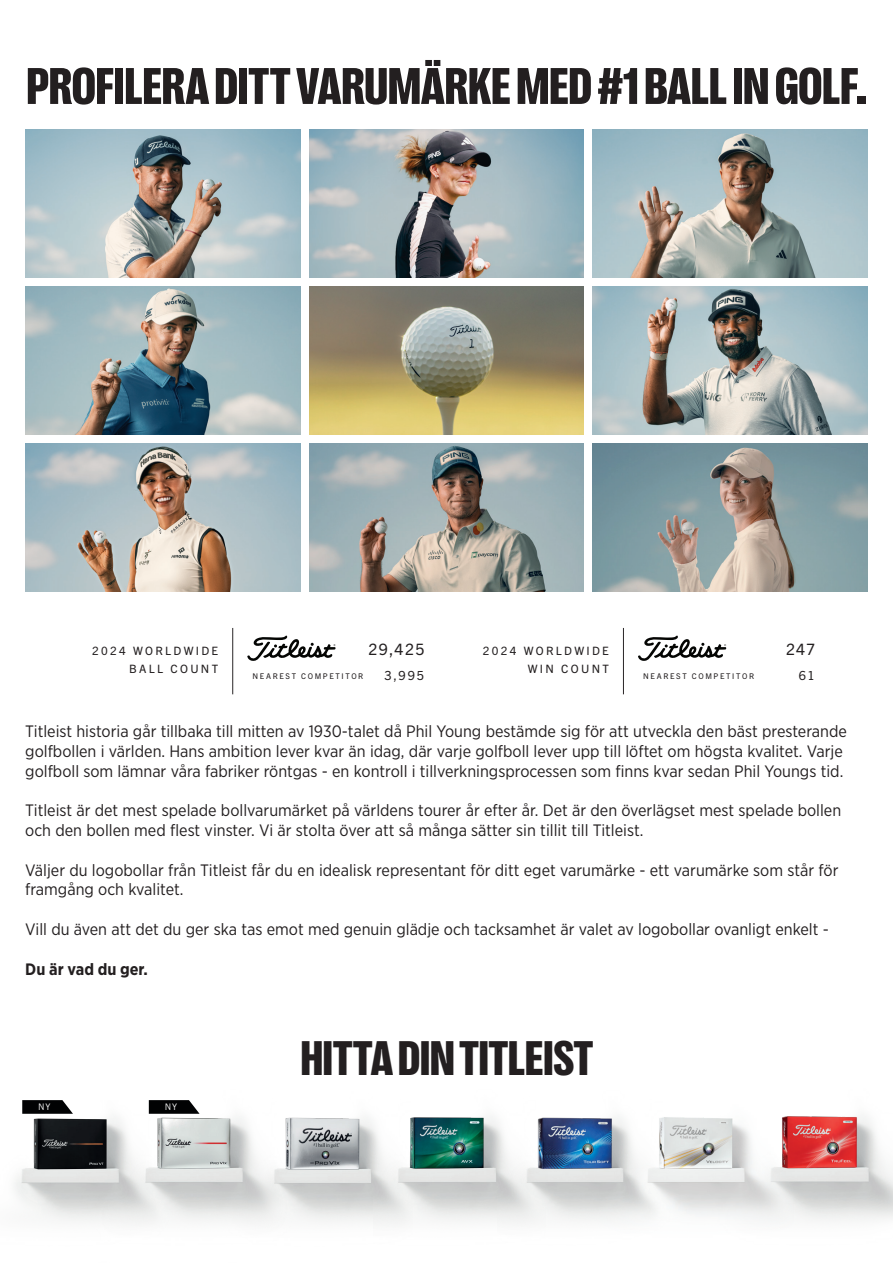
<style>
.page{position:relative;width:893px;height:1263px;background:#fff}
.page>*{position:absolute;margin:0;border:0;box-sizing:border-box;transform-origin:0 0}
.t1{font:900 condensed 52.5px "PP Right Grotesk";color:#231f20}
.t2{font:900 condensed 49.5px "PP Right Grotesk";color:#231f20}
.t3{font:16.5px/19.8px "Gotham Narrow";color:#231f20}
.t4{font:700 16.5px "Gotham Narrow";color:#231f20}
.t5{font:15.75px "Trade Gothic Next LT Pro";letter-spacing:.085em;color:#231f20}
.t6{font:12.6px "Trade Gothic Next LT Pro";color:#231f20}
.t7{font:11.55px "Trade Gothic Next LT Pro";letter-spacing:.2em;color:#231f20}
.t8{font:9px "Trade Gothic LT Std";color:#fff}
.t9{font:7.8px "Trade Gothic Next LT Pro";letter-spacing:.21em;color:#231f20}
</style>
<div class="page">
<img style="left:25px;top:443px;width:275px;height:148px">
<img style="left:593px;top:443px;width:275px;height:148px">
<img style="left:25px;top:286px;width:275px;height:148px">
<img style="left:593px;top:130px;width:275px;height:147px">
<img style="left:309px;top:443px;width:275px;height:148px">
<img style="left:309px;top:130px;width:275px;height:147px">
<img style="left:309px;top:286px;width:275px;height:148px">
<img style="left:25px;top:130px;width:275px;height:147px">
<img style="left:593px;top:286px;width:275px;height:148px">
<hr style="left:232px;top:628px;width:1px;height:66px;background:#231f20">
<svg style="left:247px;top:636px;width:88px;height:25px"></svg>
<hr style="left:623px;top:628px;width:1px;height:66px;background:#231f20">
<svg style="left:638px;top:636px;width:88px;height:25px"></svg>
<img style="left:296px;top:1117px;width:77px;height:105px">
<img style="left:373px;top:1117px;width:125px;height:107px">
<img style="left:15px;top:1118px;width:52px;height:103px">
<img style="left:67px;top:1100px;width:229px;height:124px">
<img style="left:498px;top:1117px;width:101px;height:107px">
<img style="left:795px;top:1116px;width:98px;height:105px">
<img style="left:599px;top:1116px;width:196px;height:105px">
<svg style="left:149px;top:1100px;width:51px;height:14px"></svg>
<svg style="left:22px;top:1100px;width:51px;height:14px"></svg>
<h1 class="t1" style="left:26px;top:59px;width:841px">PROFILERA DITT VARUMÄRKE MED #1 BALL IN GOLF.</h1>
<p class="t7" style="left:92px;top:643px;width:127px">2024 WORLDWIDE</p>
<p class="t5" style="left:368px;top:638px;width:57px">29,425</p>
<p class="t7" style="left:129px;top:661px;width:91px">BALL COUNT</p>
<p class="t9" style="left:252px;top:671px;width:112px">NEAREST COMPETITOR</p>
<p class="t6" style="left:384px;top:667px;width:41px">3,995</p>
<p class="t7" style="left:483px;top:643px;width:127px">2024 WORLDWIDE</p>
<p class="t5" style="left:786px;top:638px;width:30px">247</p>
<p class="t7" style="left:528px;top:661px;width:83px">WIN COUNT</p>
<p class="t9" style="left:643px;top:671px;width:112px">NEAREST COMPETITOR</p>
<p class="t6" style="left:799px;top:667px;width:17px">61</p>
<p class="t3" style="left:25px;top:721px;width:823px">Titleist historia går tillbaka till mitten av 1930-talet då Phil Young bestämde sig för att utveckla den bäst presterande golfbollen i världen. Hans ambition lever kvar än idag, där varje golfboll lever upp till löftet om högsta kvalitet. Varje golfboll som lämnar våra fabriker röntgas - en kontroll i tillverkningsprocessen som finns kvar sedan Phil Youngs tid.</p>
<p class="t3" style="left:25px;top:800px;width:817px">Titleist är det mest spelade bollvarumärket på världens tourer år efter år. Det är den överlägset mest spelade bollen och den bollen med flest vinster. Vi är stolta över att så många sätter sin tillit till Titleist.</p>
<p class="t3" style="left:25px;top:859px;width:815px">Väljer du logobollar från Titleist får du en idealisk representant för ditt eget varumärke - ett varumärke som står för framgång och kvalitet.</p>
<p class="t3" style="left:25px;top:919px;width:805px">Vill du även att det du ger ska tas emot med genuin glädje och tacksamhet är valet av logobollar ovanligt enkelt -</p>
<p class="t4" style="left:25px;top:958px;width:124px">Du är vad du ger.</p>
<p class="t8" style="left:38px;top:1101px;width:14px">NY</p>
<p class="t8" style="left:165px;top:1101px;width:14px">NY</p>
<h2 class="t2" style="left:301px;top:1032px;width:294px">HITTA DIN TITLEIST</h2>
</div>
